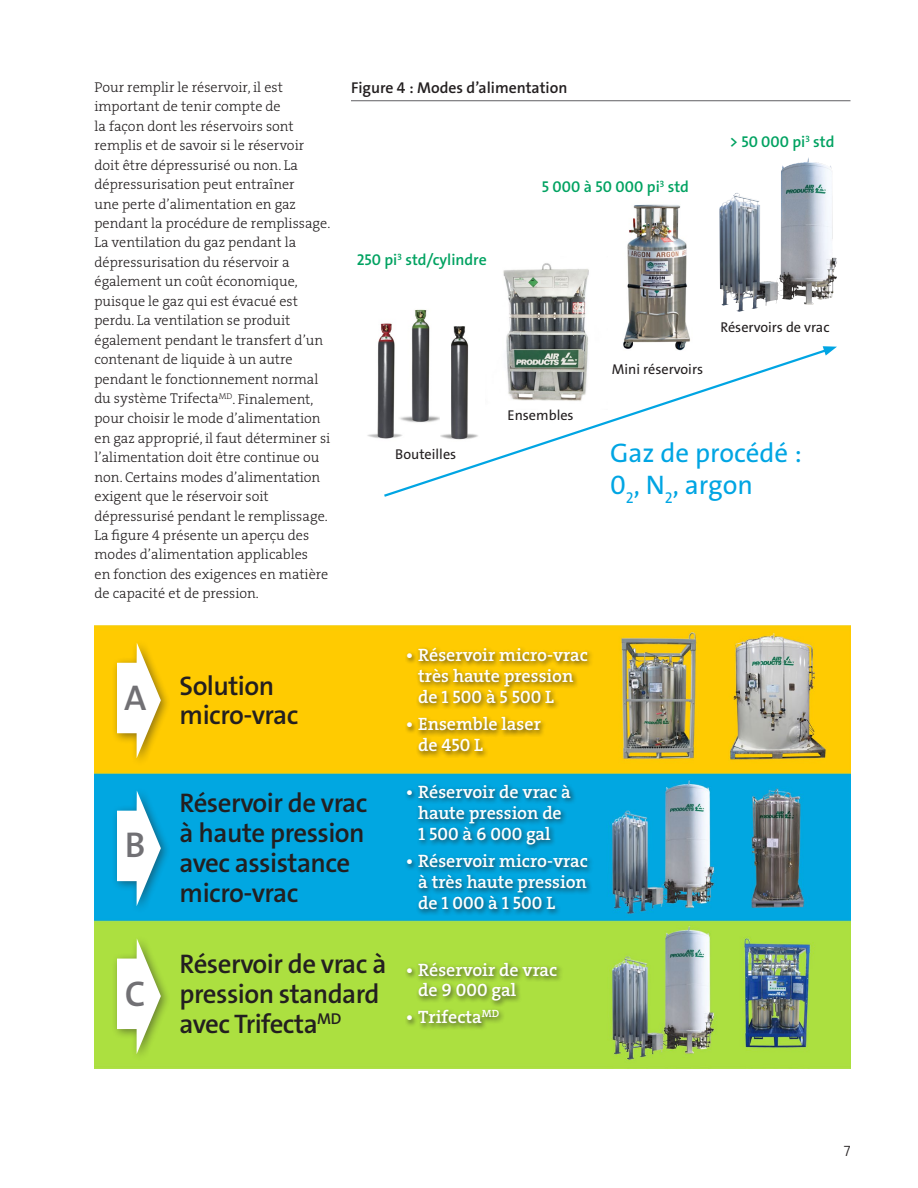
<style>
.page{position:relative;width:918px;height:1188px;background:#fff}
.page>*{position:absolute;margin:0;border:0;box-sizing:border-box;transform-origin:0 0}
.t1{font:600 36px "The Sans LF";color:#717074}
.t2{font:600 27px/30px "The Sans LF";letter-spacing:-.02em;color:#231f20}
.t3{font:27px/32.1px "The Sans LF";color:#00a5e3}
.t4{font:18px/21px "The Serif LP6 Se Bld";color:#fff}
.t5{font:600 15.75px "The Sans LF";color:#00a261}
.t6{font:600 15.75px "The Sans LF";color:#231f20}
.t7{font:300 15px "The Sans LF";color:#231f20}
.t8{font:14.25px/19.5px "The Serif LP3 Lig";color:#231f20}
.t9{font:14.25px "The Sans LF";color:#231f20}
</style>
<div class="page">
<hr style="left:351px;top:100px;width:499px;height:1px;background:#717074">
<img style="left:94px;top:625px;width:756px;height:443px">
<div style="left:405px;top:960px;width:159px;height:70px;background:#231f20;opacity:.75"></div>
<div style="left:405px;top:646px;width:189px;height:112px;background:#231f20;opacity:.75"></div>
<div style="left:405px;top:782px;width:189px;height:135px;background:#231f20;opacity:.75"></div>
<div style="left:111px;top:638px;width:60px;height:129px;background:#231f20;opacity:.5"></div>
<svg style="left:117px;top:643px;width:44px;height:115px"></svg>
<div style="left:111px;top:786px;width:60px;height:129px;background:#231f20;opacity:.5"></div>
<svg style="left:117px;top:791px;width:44px;height:115px"></svg>
<div style="left:111px;top:934px;width:60px;height:129px;background:#231f20;opacity:.5"></div>
<svg style="left:117px;top:938px;width:44px;height:116px"></svg>
<img style="left:367px;top:323px;width:28px;height:116px">
<img style="left:412px;top:309px;width:18px;height:38px">
<img style="left:451px;top:326px;width:18px;height:21px">
<img style="left:503px;top:263px;width:86px;height:84px">
<img style="left:623px;top:204px;width:67px;height:143px">
<img style="left:758px;top:159px;width:50px;height:126px">
<svg style="left:382px;top:347px;width:441px;height:150px"></svg>
<svg style="left:823px;top:346px;width:14px;height:10px"></svg>
<p class="t8" style="left:94px;top:77px;width:237px">Pour remplir le réservoir, il est important de tenir compte de<br>la façon dont les réservoirs sont remplis et de savoir si le réservoir doit être dépressurisé ou non. La dépressurisation peut entraîner<br>une perte d’alimentation en gaz pendant la procédure de remplissage.<br>La ventilation du gaz pendant la dépressurisation du réservoir a également un coût économique, puisque le gaz qui est évacué est perdu. La ventilation se produit également pendant le transfert d’un contenant de liquide à un autre pendant le fonctionnement normal du système Trifecta<sup>MD</sup>. Finalement, pour choisir le mode d’alimentation en gaz approprié, il faut déterminer si l’alimentation doit être continue ou non. Certains modes d’alimentation exigent que le réservoir soit dépressurisé pendant le remplissage.<br>La figure 4 présente un aperçu des modes d’alimentation applicables<br>en fonction des exigences en matière de capacité et de pression.</p>
<p class="t6" style="left:351px;top:77px;width:218px">Figure 4 : Modes d’alimentation</p>
<p class="t5" style="left:542px;top:177px;width:149px">5 000 à 50 000 pi<sup>3</sup> std</p>
<p class="t5" style="left:729px;top:132px;width:106px">&gt; 50 000 pi<sup>3</sup> std</p>
<p class="t5" style="left:357px;top:249px;width:132px">250 pi<sup>3</sup> std/cylindre</p>
<p class="t9" style="left:508px;top:407px;width:68px">Ensembles</p>
<p class="t9" style="left:612px;top:360px;width:93px">Mini réservoirs</p>
<p class="t9" style="left:720px;top:318px;width:111px">Réservoirs de vrac</p>
<p class="t9" style="left:395px;top:445px;width:63px">Bouteilles</p>
<h2 class="t3" style="left:610px;top:437px;width:193px">Gaz de procédé :<br>0<sub>2</sub>, N<sub>2</sub>, argon</h2>
<h1 class="t1" style="left:124px;top:675px;width:24px">A</h1>
<h1 class="t1" style="left:125px;top:822px;width:22px">B</h1>
<h1 class="t1" style="left:125px;top:971px;width:22px">C</h1>
<h2 class="t2" style="left:180px;top:671px;width:120px">Solution micro-vrac</h2>
<h2 class="t2" style="left:180px;top:788px;width:189px">Réservoir de vrac à haute pression avec assistance micro-vrac</h2>
<p class="t4" style="left:418px;top:645px;width:171px;text-indent:-12px">• Réservoir micro-vrac très haute pression de 1 500 à 5 500 L</p>
<p class="t4" style="left:418px;top:714px;width:124px;text-indent:-12px">• Ensemble laser de 450 L</p>
<p class="t4" style="left:406px;top:782px;width:167px;text-align:center">• Réservoir de vrac à haute pression de<br>1 500 à 6 000 gal</p>
<p class="t4" style="left:418px;top:851px;width:171px;text-align:justify;text-indent:-12px">• Réservoir micro-vrac à très haute pression de 1 000 à 1 500 L</p>
<h2 class="t2" style="left:180px;top:949px;width:208px">Réservoir de vrac à pression standard avec Trifecta<sup>MD</sup></h2>
<p class="t4" style="left:418px;top:959px;width:141px;line-height:20.5px;text-indent:-12px">• Réservoir de vrac de 9 000 gal</p>
<p class="t4" style="left:406px;top:1007px;width:95px">• Trifecta<sup>MD</sup></p>
<p class="t7" style="left:844px;top:1141px;width:8px">7</p>
</div>
